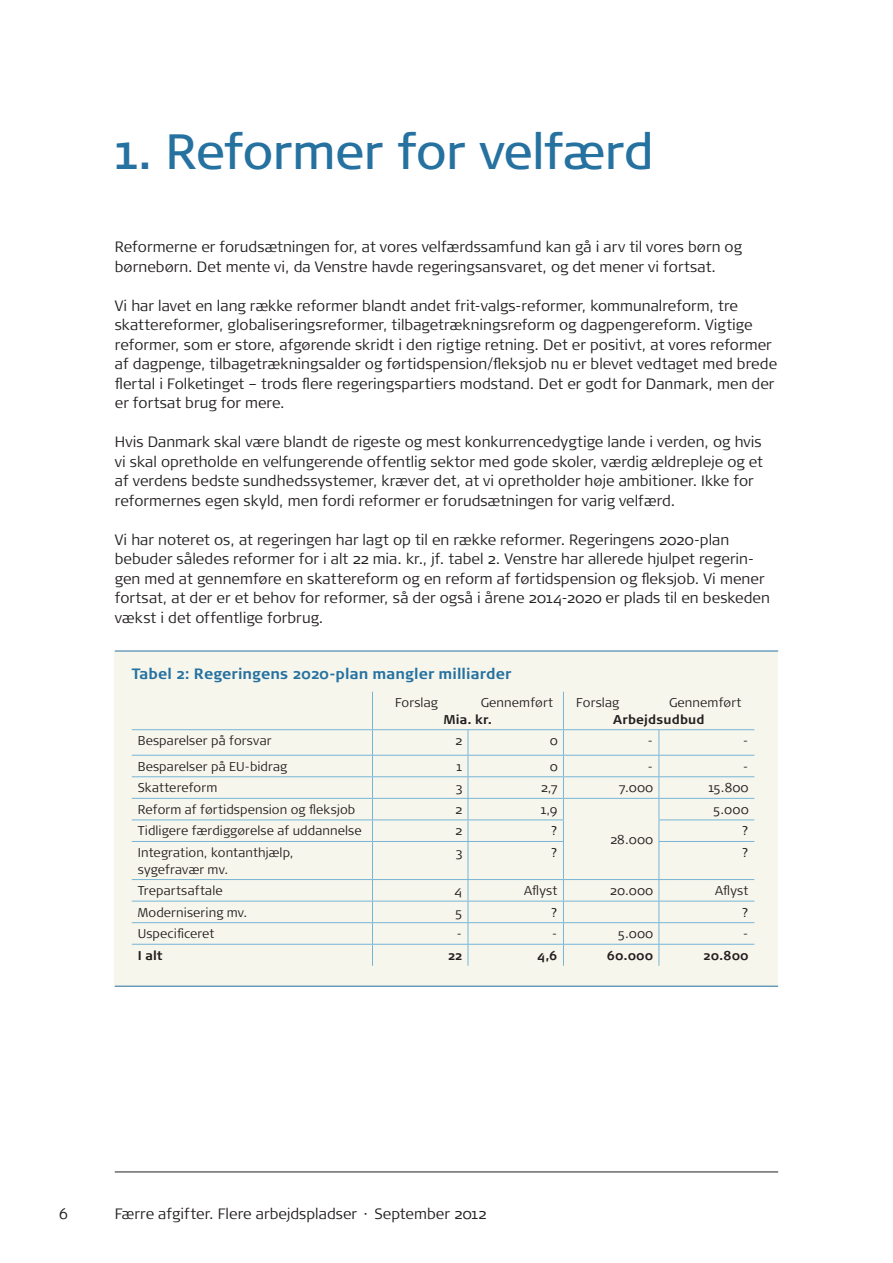
<style>
.page{position:relative;width:893px;height:1263px;background:#fff}
.page>*{position:absolute;margin:0;border:0;box-sizing:border-box;transform-origin:0 0}
.Afsnit_med_brød{font:49.5px "Signa Pro";letter-spacing:-.02em;color:#2571a0}
.Brød{font:300 15px/19.5px "Signa Pro";color:#231f20}
.Tabel_overskrift{font:700 15px "Signa Pro";letter-spacing:.005em;color:#2571a0}
.Tabel_brød{font:300 12.75px/16.5px "Signa Pro";letter-spacing:.01em;color:#231f20}
.Tabel_brød-2{font:700 12.75px "Signa Pro";letter-spacing:.015em;color:#231f20}
</style>
<div class="page">
<div style="left:115px;top:651px;width:663px;height:335px;background:#f7f6ed"></div>
<hr style="left:115px;top:651px;width:663px;height:1px;background:#2571a0">
<hr style="left:115px;top:986px;width:663px;height:1px;background:#2571a0">
<hr style="left:115px;top:1171px;width:663px;height:1px;background:#231f20">
<hr style="left:132px;top:729px;width:240px;height:1px;background:#77b5d6">
<hr style="left:132px;top:755px;width:240px;height:1px;background:#77b5d6">
<hr style="left:372px;top:755px;width:96px;height:1px;background:#77b5d6">
<hr style="left:468px;top:755px;width:95px;height:1px;background:#77b5d6">
<hr style="left:563px;top:755px;width:96px;height:1px;background:#77b5d6">
<hr style="left:659px;top:755px;width:95px;height:1px;background:#77b5d6">
<hr style="left:132px;top:776px;width:240px;height:1px;background:#77b5d6">
<hr style="left:372px;top:776px;width:96px;height:1px;background:#77b5d6">
<hr style="left:468px;top:776px;width:95px;height:1px;background:#77b5d6">
<hr style="left:563px;top:776px;width:96px;height:1px;background:#77b5d6">
<hr style="left:659px;top:776px;width:95px;height:1px;background:#77b5d6">
<hr style="left:132px;top:798px;width:240px;height:1px;background:#77b5d6">
<hr style="left:372px;top:798px;width:96px;height:1px;background:#77b5d6">
<hr style="left:468px;top:798px;width:95px;height:1px;background:#77b5d6">
<hr style="left:659px;top:798px;width:95px;height:1px;background:#77b5d6">
<hr style="left:132px;top:819px;width:240px;height:1px;background:#77b5d6">
<hr style="left:372px;top:819px;width:96px;height:1px;background:#77b5d6">
<svg style="left:372px;top:730px;width:1px;height:111px"></svg>
<hr style="left:468px;top:819px;width:96px;height:1px;background:#77b5d6">
<svg style="left:468px;top:730px;width:1px;height:111px"></svg>
<hr style="left:659px;top:819px;width:95px;height:1px;background:#77b5d6">
<hr style="left:132px;top:841px;width:240px;height:1px;background:#77b5d6">
<hr style="left:372px;top:841px;width:96px;height:1px;background:#77b5d6">
<hr style="left:372px;top:842px;width:1px;height:37px;background:#77b5d6">
<hr style="left:468px;top:841px;width:96px;height:1px;background:#77b5d6">
<hr style="left:468px;top:842px;width:1px;height:37px;background:#77b5d6">
<hr style="left:659px;top:841px;width:95px;height:1px;background:#77b5d6">
<hr style="left:132px;top:879px;width:240px;height:1px;background:#77b5d6">
<hr style="left:372px;top:879px;width:96px;height:1px;background:#77b5d6">
<hr style="left:468px;top:879px;width:95px;height:1px;background:#77b5d6">
<hr style="left:659px;top:879px;width:95px;height:1px;background:#77b5d6">
<hr style="left:132px;top:901px;width:240px;height:1px;background:#77b5d6">
<hr style="left:372px;top:901px;width:96px;height:1px;background:#77b5d6">
<hr style="left:468px;top:901px;width:95px;height:1px;background:#77b5d6">
<hr style="left:563px;top:901px;width:96px;height:1px;background:#77b5d6">
<hr style="left:659px;top:901px;width:95px;height:1px;background:#77b5d6">
<hr style="left:132px;top:922px;width:240px;height:1px;background:#77b5d6">
<hr style="left:372px;top:922px;width:96px;height:1px;background:#77b5d6">
<hr style="left:468px;top:922px;width:95px;height:1px;background:#77b5d6">
<hr style="left:563px;top:922px;width:96px;height:1px;background:#77b5d6">
<hr style="left:659px;top:922px;width:95px;height:1px;background:#77b5d6">
<hr style="left:132px;top:944px;width:240px;height:1px;background:#77b5d6">
<hr style="left:372px;top:944px;width:96px;height:1px;background:#77b5d6">
<svg style="left:372px;top:880px;width:1px;height:86px"></svg>
<hr style="left:468px;top:944px;width:95px;height:1px;background:#77b5d6">
<svg style="left:468px;top:880px;width:1px;height:86px"></svg>
<hr style="left:563px;top:944px;width:96px;height:1px;background:#77b5d6">
<svg style="left:563px;top:880px;width:1px;height:86px"></svg>
<hr style="left:659px;top:944px;width:95px;height:1px;background:#77b5d6">
<svg style="left:659px;top:880px;width:1px;height:86px"></svg>
<hr style="left:372px;top:692px;width:1px;height:37px;background:#77b5d6">
<hr style="left:372px;top:729px;width:96px;height:1px;background:#77b5d6">
<hr style="left:468px;top:729px;width:95px;height:1px;background:#77b5d6">
<hr style="left:563px;top:692px;width:1px;height:37px;background:#77b5d6">
<hr style="left:563px;top:729px;width:96px;height:1px;background:#77b5d6">
<hr style="left:659px;top:729px;width:95px;height:1px;background:#77b5d6">
<hr style="left:563px;top:798px;width:96px;height:1px;background:#77b5d6">
<svg style="left:563px;top:730px;width:1px;height:111px"></svg>
<svg style="left:659px;top:730px;width:1px;height:111px"></svg>
<hr style="left:563px;top:842px;width:1px;height:37px;background:#77b5d6">
<hr style="left:659px;top:842px;width:1px;height:37px;background:#77b5d6">
<hr style="left:563px;top:879px;width:96px;height:1px;background:#77b5d6">
<p class="Afsnit_med_brød" style="left:115px;top:122px;width:541px">1. Reformer for velfærd</p>
<p class="Brød" style="left:115px;top:237px;width:629px">Reformerne er forudsætningen for, at vores velfærdssamfund kan gå i arv til vores børn og børnebørn. Det mente vi, da Venstre havde regeringsansvaret, og det mener vi fortsat.</p>
<p class="Brød" style="left:115px;top:296px;width:664px">Vi har lavet en lang række reformer blandt andet frit-valgs-reformer, kommunalreform, tre skattereformer, globaliseringsreformer, tilbagetrækningsreform og dagpengereform. Vigtige reformer, som er store, afgørende skridt i den rigtige retning. Det er positivt, at vores reformer af dagpenge, tilbagetrækningsalder og førtidspension/fleksjob nu er blevet vedtaget med brede flertal i Folketinget – trods flere regeringspartiers modstand. Det er godt for Danmark, men der er fortsat brug for mere.</p>
<p class="Brød" style="left:115px;top:432px;width:650px">Hvis Danmark skal være blandt de rigeste og mest konkurrencedygtige lande i verden, og hvis vi skal opretholde en velfungerende offentlig sektor med gode skoler, værdig ældrepleje og et af verdens bedste sundhedssystemer, kræver det, at vi opretholder høje ambitioner. Ikke for reformernes egen skyld, men fordi reformer er forudsætningen for varig velfærd.</p>
<p class="Brød" style="left:115px;top:530px;width:657px">Vi har noteret os, at regeringen har lagt op til en række reformer. Regeringens 2020-plan bebuder således reformer for i alt 22 mia. kr., jf. tabel 2. Venstre har allerede hjulpet regerin&shy;gen med at gennemføre en skattereform og en reform af førtidspension og fleksjob. Vi mener fortsat, at der er et behov for reformer, så der også i årene 2014-2020 er plads til en beskeden vækst i det offentlige forbrug.</p>
<p class="Tabel_overskrift" style="left:132px;top:664px;width:381px">Tabel 2: Regeringens 2020-plan mangler milliarder</p>
<p class="Tabel_brød" style="left:395px;top:694px;width:44px">Forslag</p>
<p class="Tabel_brød" style="left:481px;top:694px;width:74px">Gennemført</p>
<p class="Tabel_brød-2" style="left:444px;top:711px;width:50px">Mia. kr.</p>
<p class="Tabel_brød" style="left:576px;top:694px;width:44px">Forslag</p>
<p class="Tabel_brød" style="left:669px;top:694px;width:74px">Gennemført</p>
<p class="Tabel_brød-2" style="left:613px;top:711px;width:93px">Arbejdsudbud</p>
<p class="Tabel_brød" style="left:138px;top:732px;width:135px">Besparelser på forsvar</p>
<p class="Tabel_brød" style="left:455px;top:732px;width:8px">2</p>
<p class="Tabel_brød" style="left:550px;top:732px;width:9px">0</p>
<p class="Tabel_brød" style="left:648px;top:732px;width:7px">-</p>
<p class="Tabel_brød" style="left:743px;top:732px;width:7px">-</p>
<p class="Tabel_brød" style="left:138px;top:758px;width:151px">Besparelser på EU-bidrag</p>
<p class="Tabel_brød" style="left:456px;top:758px;width:7px">1</p>
<p class="Tabel_brød" style="left:550px;top:758px;width:9px">0</p>
<p class="Tabel_brød" style="left:648px;top:758px;width:7px">-</p>
<p class="Tabel_brød" style="left:743px;top:758px;width:7px">-</p>
<p class="Tabel_brød" style="left:138px;top:779px;width:81px">Skattereform</p>
<p class="Tabel_brød" style="left:455px;top:779px;width:8px">3</p>
<p class="Tabel_brød" style="left:541px;top:779px;width:18px">2,7</p>
<p class="Tabel_brød" style="left:619px;top:779px;width:35px">7.000</p>
<p class="Tabel_brød" style="left:708px;top:779px;width:41px">15.800</p>
<p class="Tabel_brød" style="left:138px;top:801px;width:219px">Reform af førtidspension og fleksjob</p>
<p class="Tabel_brød" style="left:455px;top:801px;width:8px">2</p>
<p class="Tabel_brød" style="left:541px;top:801px;width:18px">1,9</p>
<p class="Tabel_brød" style="left:610px;top:831px;width:44px">28.000</p>
<p class="Tabel_brød" style="left:714px;top:801px;width:36px">5.000</p>
<p class="Tabel_brød" style="left:138px;top:823px;width:225px">Tidligere færdiggørelse af uddannelse</p>
<p class="Tabel_brød" style="left:455px;top:823px;width:8px">2</p>
<p class="Tabel_brød" style="left:550px;top:823px;width:9px">?</p>
<p class="Tabel_brød" style="left:741px;top:823px;width:9px">?</p>
<p class="Tabel_brød" style="left:138px;top:844px;width:157px">Integration, kontanthjælp, sygefravær mv.</p>
<p class="Tabel_brød" style="left:455px;top:844px;width:8px">3</p>
<p class="Tabel_brød" style="left:550px;top:844px;width:9px">?</p>
<p class="Tabel_brød" style="left:741px;top:844px;width:9px">?</p>
<p class="Tabel_brød" style="left:138px;top:882px;width:86px">Trepartsaftale</p>
<p class="Tabel_brød" style="left:455px;top:882px;width:9px">4</p>
<p class="Tabel_brød" style="left:524px;top:882px;width:35px">Aflyst</p>
<p class="Tabel_brød" style="left:610px;top:882px;width:44px">20.000</p>
<p class="Tabel_brød" style="left:715px;top:882px;width:35px">Aflyst</p>
<p class="Tabel_brød" style="left:138px;top:904px;width:111px">Modernisering mv.</p>
<p class="Tabel_brød" style="left:455px;top:904px;width:8px">5</p>
<p class="Tabel_brød" style="left:550px;top:904px;width:9px">?</p>
<p class="Tabel_brød" style="left:741px;top:904px;width:9px">?</p>
<p class="Tabel_brød" style="left:138px;top:925px;width:78px">Uspecificeret</p>
<p class="Tabel_brød" style="left:457px;top:925px;width:7px">-</p>
<p class="Tabel_brød" style="left:552px;top:925px;width:7px">-</p>
<p class="Tabel_brød" style="left:618px;top:925px;width:36px">5.000</p>
<p class="Tabel_brød" style="left:743px;top:925px;width:7px">-</p>
<p class="Tabel_brød-2" style="left:138px;top:948px;width:26px">I alt</p>
<p class="Tabel_brød-2" style="left:448px;top:948px;width:16px">22</p>
<p class="Tabel_brød-2" style="left:538px;top:948px;width:21px">4,6</p>
<p class="Tabel_brød-2" style="left:607px;top:948px;width:47px">60.000</p>
<p class="Tabel_brød-2" style="left:703px;top:948px;width:47px">20.800</p>
<p class="Brød" style="left:59px;top:1204px;width:10px">6</p>
<p class="Brød" style="left:115px;top:1204px;width:373px">Færre afgifter. Flere arbejdspladser · September 2012</p>
</div>
